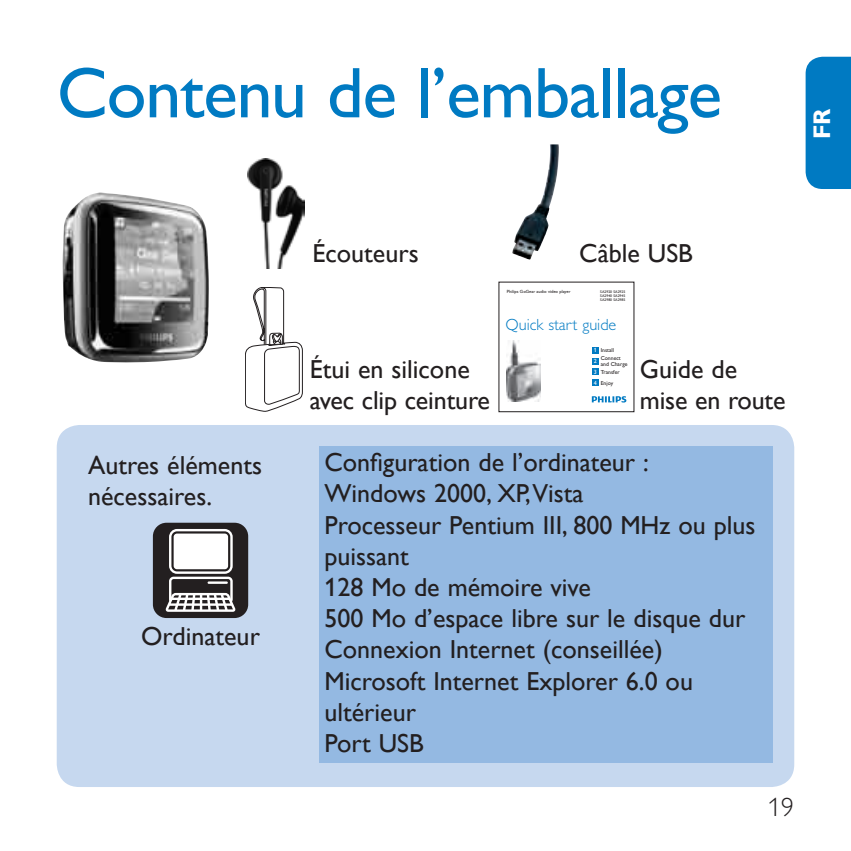
<style>
.page{position:relative;width:851px;height:851px;background:#fff}
.page>*{position:absolute;margin:0;border:0;box-sizing:border-box;transform-origin:0 0}
.t1{font:72px "Gill Sans Alt One WGL";letter-spacing:-.015em;color:#007ac2}
.t2{font:26px/31.2px "Gill Sans Alt One WGL";color:#231f20}
.t3{font:26px "Gill Sans Alt One WGL Light";color:#231f20}
.t4{font:700 24px "Gill Sans Alt One WGL";color:#fff}
.t5{font:16px "Gill Sans Alt One WGL Light";color:#007ac2}
.t6{font:6px/10.8px "Gill Sans Alt One WGL";color:#fff;text-align:justify}
.t7{font:5.6px/8px "Gill Sans Alt One WGL";color:#231f20}
.t8{font:4.4px "Gill Sans Alt One WGL";color:#231f20}
</style>
<div class="page">
<div style="left:805px;top:57px;width:45px;height:132px;background:#007ac2"></div>
<img style="left:62px;top:193px;width:147px;height:170px">
<img style="left:247px;top:159px;width:57px;height:110px">
<img style="left:512px;top:144px;width:46px;height:116px">
<div style="left:57px;top:425px;width:737px;height:361px;background:#c6d8ef;border-radius:23px"></div>
<div style="left:319px;top:446px;width:453px;height:316px;background:#94b9e2"></div>
<div style="left:153px;top:522px;width:95px;height:96px;background:#231f20;border-radius:14px"></div>
<div style="left:169px;top:576px;width:64px;height:27px;background:#fff;border-radius:5px"></div>
<div style="left:171px;top:579px;width:59px;height:22px;background:#231f20;border-radius:2px"></div>
<hr style="left:207px;top:581px;width:21px;height:2px;background:#fff">
<svg style="left:169px;top:529px;width:64px;height:44px"></svg>
<svg style="left:171px;top:531px;width:59px;height:40px"></svg>
<div style="left:174px;top:533px;width:54px;height:36px;background:#fff;border-radius:3px"></div>
<svg style="left:165px;top:593px;width:70px;height:18px"></svg>
<svg style="left:591px;top:396px;width:35px;height:6px"></svg>
<div style="left:591px;top:346px;width:7px;height:7px;background:#007ac2"></div>
<div style="left:591px;top:357px;width:7px;height:7px;background:#007ac2"></div>
<div style="left:591px;top:368px;width:7px;height:7px;background:#007ac2"></div>
<div style="left:591px;top:379px;width:7px;height:7px;background:#007ac2"></div>
<img style="left:506px;top:340px;width:34px;height:61px">
<svg style="left:245px;top:287px;width:58px;height:124px"></svg>
<h1 class="t1" style="left:57px;top:44px;width:666px">Contenu de l’emballage</h1>
<p class="t4" style="left:805px;top:139px;width:32px;rotate:-90deg">FR</p>
<p class="t2" style="left:88px;top:449px;width:175px">Autres éléments nécessaires.</p>
<p class="t2" style="left:141px;top:620px;width:120px">Ordinateur</p>
<p class="t2" style="left:312px;top:237px;width:108px">Écouteurs</p>
<p class="t2" style="left:579px;top:237px;width:115px">Câble USB</p>
<p class="t8" style="left:507px;top:289px;width:65px">Philips GoGear audio video player</p>
<p class="t5" style="left:505px;top:314px;width:112px">Quick start guide</p>
<p class="t6" style="left:593px;top:344px;width:5px">1<br>2<br>3<br>4</p>
<p class="t7" style="left:600px;top:346px;width:22px">Install<br>Connect</p>
<p class="t2" style="left:309px;top:353px;width:182px">Étui en silicone avec clip ceinture</p>
<p class="t2" style="left:639px;top:353px;width:147px">Guide de mise en route</p>
<p class="t7" style="left:600px;top:360px;width:28px">and Charge<br>Transfer</p>
<p class="t7" style="left:600px;top:379px;width:14px">Enjoy</p>
<p class="t2" style="left:324px;top:446px;width:432px">Configuration de l’ordinateur :<br>Windows 2000, XP,Vista<br>Processeur Pentium III, 800 MHz ou plus puissant<br>128 Mo de mémoire vive<br>500 Mo d’espace libre sur le disque dur<br>Connexion Internet (conseillée)<br>Microsoft Internet Explorer 6.0 ou ultérieur<br>Port USB</p>
<p class="t3" style="left:768px;top:790px;width:27px">19</p>
</div>
